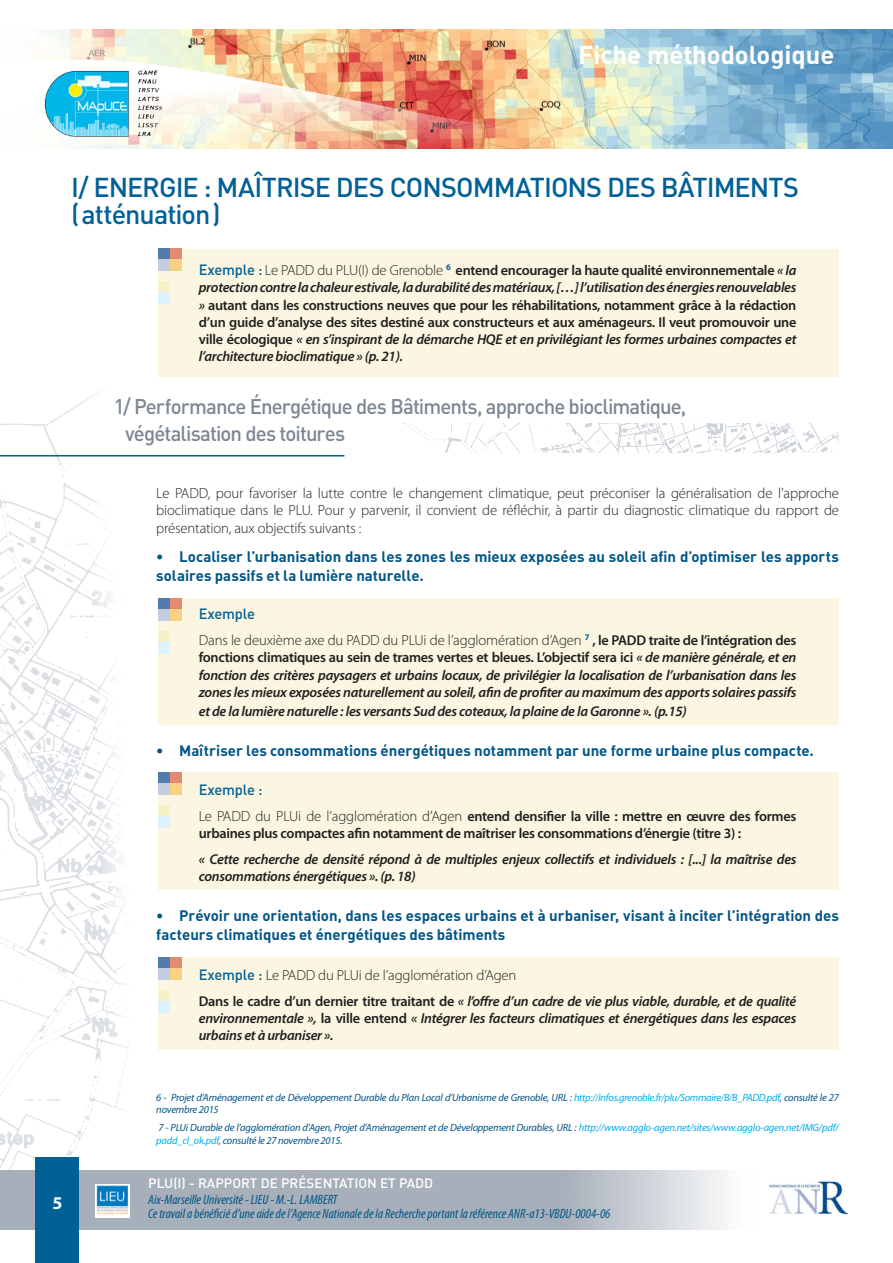
<style>
.page{position:relative;width:893px;height:1263px;background:#fff}
.page>*{position:absolute;margin:0;border:0;box-sizing:border-box;transform-origin:0 0}
.t1{font:500 27px/27px "DIN";letter-spacing:-.035em;color:#016096}
.t2{font:25.5px "DIN Bold Alternate";color:#fff}
.t3{font:500 21px/27px "DIN";letter-spacing:-.045em;color:#7c8793}
.t4{font:700 18px "Myriad";color:#fff}
.t5{font:15px/19.5px "DIN Bold Alternate";color:#015587}
.t6{font:300 14.7px/17.7px "Myriad Pro";letter-spacing:-.01em;color:#231f20;text-align:justify}
.t7{font:500 14.7px "DIN";letter-spacing:-.01em;color:#016096}
.t8{font:italic 600 14.25px/17.1px "Myriad Pro";letter-spacing:-.02em;color:#231f20;text-align:justify}
.t9{font:600 14.25px/17.2px "Myriad Pro";letter-spacing:-.02em;color:#231f20;text-align:justify}
.t10{font:italic condensed 13.5px/13.5px "Myriad Pro";color:#015587}
.t11{font:500 13.5px "DIN";color:#fff}
.t12{font:italic 10.5px/12.6px "Myriad Pro";letter-spacing:-.02em;color:#015587}
.s1{font-family:"DIN";font-weight:500;font-size:14.7px;color:#016096}
.s2{font-weight:300;font-size:14.7px}
.s3{font-style:italic}
.s4{font-weight:600;font-size:14.25px}
.s5{font-style:normal}
.s6{font-family:"DIN";font-weight:500;color:#016096}
.s7{color:#00aeef}
</style>
<div class="page">
<img style="left:0;top:391px;width:129px;height:779px">
<svg style="left:0;top:1170px;width:725px;height:60px;background:#b0b7c1"></svg>
<img style="left:35px;top:29px;width:857px;height:120px">
<div style="left:35px;top:1158px;width:44px;height:105px;background:#016096"></div>
<img style="left:95px;top:1184px;width:34px;height:34px">
<img style="left:769px;top:1181px;width:78px;height:33px">
<img style="left:43px;top:68px;width:124px;height:70px">
<img style="left:403px;top:423px;width:436px;height:30px">
<hr style="left:0;top:455px;width:344px;height:1px;background:#016096">
<div style="left:159px;top:250px;width:680px;height:127px;background:#fbf6e1"></div>
<div style="left:159px;top:248px;width:11px;height:12px;background:#527cab"></div>
<div style="left:159px;top:260px;width:11px;height:11px;background:#c3cce0"></div>
<div style="left:170px;top:248px;width:11px;height:12px;background:#e38b71"></div>
<div style="left:170px;top:260px;width:11px;height:11px;background:#f9d184"></div>
<div style="left:159px;top:282px;width:11px;height:11px;background:#f8f0c7"></div>
<div style="left:159px;top:293px;width:11px;height:11px;background:#dcf2fc"></div>
<div style="left:159px;top:599px;width:680px;height:126px;background:#fbf6e1"></div>
<div style="left:159px;top:599px;width:11px;height:11px;background:#527cab"></div>
<div style="left:159px;top:610px;width:11px;height:11px;background:#c3cce0"></div>
<div style="left:170px;top:599px;width:11px;height:11px;background:#e38b71"></div>
<div style="left:170px;top:610px;width:11px;height:11px;background:#f9d184"></div>
<div style="left:159px;top:632px;width:11px;height:11px;background:#f8f0c7"></div>
<div style="left:159px;top:643px;width:11px;height:11px;background:#dcf2fc"></div>
<div style="left:159px;top:772px;width:680px;height:118px;background:#fbf6e1"></div>
<div style="left:159px;top:772px;width:11px;height:11px;background:#527cab"></div>
<div style="left:159px;top:783px;width:11px;height:11px;background:#c3cce0"></div>
<div style="left:170px;top:772px;width:11px;height:11px;background:#e38b71"></div>
<div style="left:170px;top:783px;width:11px;height:11px;background:#f9d184"></div>
<div style="left:159px;top:805px;width:11px;height:12px;background:#f8f0c7"></div>
<div style="left:159px;top:817px;width:11px;height:11px;background:#dcf2fc"></div>
<div style="left:159px;top:957px;width:680px;height:93px;background:#fbf6e1"></div>
<div style="left:159px;top:957px;width:11px;height:11px;background:#527cab"></div>
<div style="left:159px;top:968px;width:11px;height:11px;background:#c3cce0"></div>
<div style="left:170px;top:957px;width:11px;height:11px;background:#e38b71"></div>
<div style="left:170px;top:968px;width:11px;height:11px;background:#f9d184"></div>
<div style="left:159px;top:990px;width:11px;height:11px;background:#f8f0c7"></div>
<div style="left:159px;top:1001px;width:11px;height:11px;background:#dcf2fc"></div>
<h2 class="t2" style="left:578px;top:38px;width:258px">Fiche méthodologique</h2>
<h1 class="t1" style="left:71px;top:172px;width:729px">I/ ENERGIE : MAÎTRISE DES CONSOMMATIONS DES BÂTIMENTS (atténuation)</h1>
<p class="t9" style="left:199px;top:262px;width:599px"><span class="s1">Exemple :</span> <span class="s2">Le PADD du PLU(I) de Grenoble</span> <sup>6</sup> entend encourager la haute qualité environnementale <span class="s3">« la protection contre la chaleur estivale, la durabilité des matériaux, […] l’utilisation des énergies renouvelables »</span> autant dans les constructions neuves que pour les réhabilitations, notamment grâce à la rédaction d’un guide d’analyse des sites destiné aux constructeurs et aux aménageurs. Il veut promouvoir une ville écologique <span class="s3">« en s’inspirant de la démarche HQE et en privilégiant les formes urbaines compactes et l’architecture bioclimatique » (p. 21).</span></p>
<h3 class="t3" style="left:125px;top:392px;width:563px;text-indent:-11px">1/ Performance Énergétique des Bâtiments, approche bioclimatique, végétalisation des toitures</h3>
<p class="t6" style="left:156px;top:484px;width:684px">Le PADD, pour favoriser la lutte contre le changement climatique, peut préconiser la généralisation de l’approche bioclimatique dans le PLU. Pour y parvenir, il convient de réfléchir, à partir du diagnostic climatique du rapport de présentation, aux objectifs suivants :</p>
<p class="t5" style="left:156px;top:546px;width:684px">• Localiser l’urbanisation dans les zones les mieux exposées au soleil afin d’optimiser les apports solaires passifs et la lumière naturelle.</p>
<p class="t7" style="left:199px;top:604px;width:58px">Exemple</p>
<p class="t6" style="left:199px;top:631px;width:599px">Dans le deuxième axe du PADD du PLUi de l’agglomération d’Agen <sup>7</sup> <span class="s4">, le PADD traite de l’intégration des</span></p>
<p class="t8" style="left:199px;top:649px;width:599px"><span class="s5">fonctions climatiques au sein de trames vertes et bleues. L’objectif sera ici</span> « de manière générale, et en fonction des critères paysagers et urbains locaux, de privilégier la localisation de l’urbanisation dans les zones les mieux exposées naturellement au soleil, afin de profiter au maximum des apports solaires passifs</p>
<p class="t8" style="left:199px;top:702px;width:490px">et de la lumière naturelle : les versants Sud des coteaux, la plaine de la Garonne ». (p.15)</p>
<p class="t5" style="left:156px;top:740px;width:659px">• Maîtriser les consommations énergétiques notamment par une forme urbaine plus compacte.</p>
<p class="t7" style="left:199px;top:780px;width:65px">Exemple :</p>
<p class="t9" style="left:199px;top:807px;width:599px"><span class="s2">Le PADD du PLUi de l’agglomération d’Agen</span> entend densifier la ville : mettre en œuvre des formes urbaines plus compactes afin notamment de maîtriser les consommations d’énergie (titre 3) :</p>
<p class="t8" style="left:199px;top:849px;width:599px;line-height:17.7px">« Cette recherche de densité répond à de multiples enjeux collectifs et individuels : [...] la maîtrise des consommations énergétiques ». (p. 18)</p>
<p class="t5" style="left:156px;top:905px;width:684px">• Prévoir une orientation, dans les espaces urbains et à urbaniser, visant à inciter l’intégration des facteurs climatiques et énergétiques des bâtiments</p>
<p class="t6" style="left:199px;top:966px;width:319px"><span class="s6">Exemple :</span> Le PADD du PLUi de l’agglomération d’Agen</p>
<p class="t8" style="left:199px;top:992px;width:599px"><span class="s5">Dans le cadre d’un dernier titre traitant de</span> « l’offre d’un cadre de vie plus viable, durable, et de qualité environnementale », <span class="s5">la ville entend</span> « Intégrer les facteurs climatiques et énergétiques dans les espaces urbains et à urbaniser ».</p>
<p class="t4" style="left:52px;top:1194px;width:11px">5</p>
<p class="t12" style="left:156px;top:1091px;width:684px">6 - Projet d’Aménagement et de Développement Durable du Plan Local d’Urbanisme de Grenoble, URL : <span class="s7">http://infos.grenoble.fr/plu/Sommaire/B/B_PADD.pdf</span>, consulté le 27 novembre 2015</p>
<p class="t12" style="left:156px;top:1121px;width:684px">7 - PLUi Durable de l’agglomération d’Agen, Projet d’Aménagement et de Développement Durables, URL : <span class="s7">http://www.agglo-agen.net/sites/www.agglo-agen.net/IMG/pdf/ padd_cl_ok.pdf</span>, consulté le 27 novembre 2015.</p>
<p class="t11" style="left:148px;top:1174px;width:286px">PLU(I) - RAPPORT DE PRÉSENTATION ET PADD</p>
<p class="t10" style="left:148px;top:1193px;width:464px">Aix-Marseille Université - LIEU - M.-L. LAMBERT<br>Ce travail a bénéficié d’une aide de l’Agence Nationale de la Recherche portant la référence ANR-a13-VBDU-0004-06</p>
</div>
